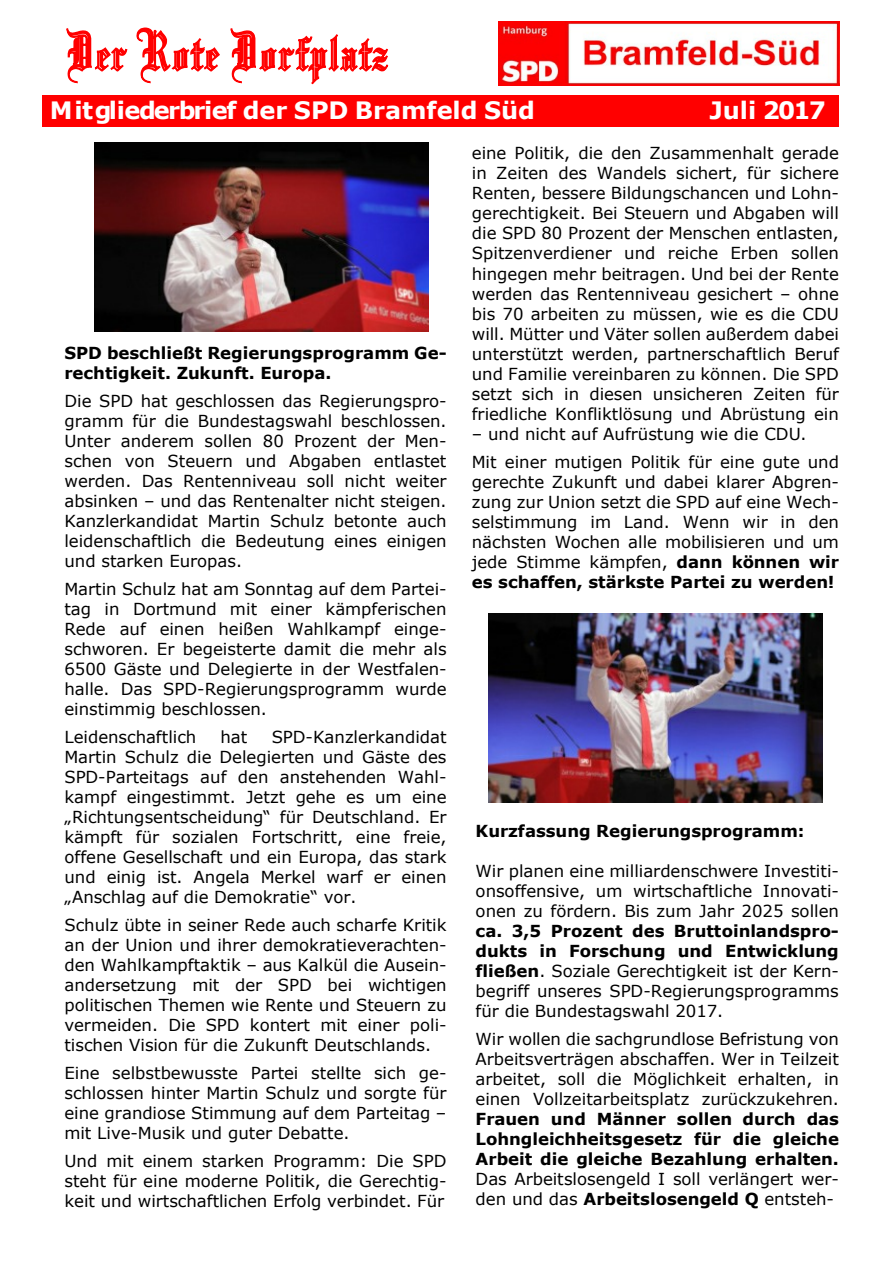
<style>
.page{position:relative;width:893px;height:1263px;background:#fff}
.page>*{position:absolute;margin:0;border:0;box-sizing:border-box;transform-origin:0 0}
.t1{font:700 24px "Verdana";letter-spacing:-.005em;color:#fff}
.t2{font:700 24px "Verdana";letter-spacing:-.035em;color:#fff}
.t3{font:16.5px/20.1px "Verdana";color:#000;text-align:justify}
.t4{font:700 16.5px/20.1px "Verdana";color:#000}
.s1{font-weight:700}
</style>
<div class="page">
<svg style="left:66px;top:28px;width:62px;height:56px"></svg>
<svg style="left:136px;top:27px;width:84px;height:57px"></svg>
<svg style="left:230px;top:28px;width:159px;height:57px"></svg>
<img style="left:498px;top:22px;width:342px;height:64px">
<div style="left:42px;top:95px;width:796px;height:32px;background:#f00"></div>
<img style="left:94px;top:143px;width:335px;height:188px">
<img style="left:488px;top:614px;width:335px;height:188px">
<h1 class="t1" style="left:50px;top:101px;width:487px">Mitgliederbrief der SPD Bramfeld Süd</h1>
<h1 class="t2" style="left:709px;top:101px;width:118px">Juli 2017</h1>
<p class="t4" style="left:64px;top:344px;width:384px">SPD beschließt Regierungsprogramm Ge&shy;rechtigkeit. Zukunft. Europa.</p>
<p class="t3" style="left:64px;top:392px;width:384px">Die SPD hat geschlossen das Regierungspro&shy;gramm für die Bundestagswahl beschlossen.<br>Unter anderem sollen 80 Prozent der Men&shy;schen von Steuern und Abgaben entlastet werden. Das Rentenniveau soll nicht weiter absinken – und das Rentenalter nicht steigen.<br>Kanzlerkandidat Martin Schulz betonte auch leidenschaftlich die Bedeutung eines einigen und starken Europas.</p>
<p class="t3" style="left:64px;top:580px;width:384px">Martin Schulz hat am Sonntag auf dem Partei&shy;tag in Dortmund mit einer kämpferischen Rede auf einen heißen Wahlkampf einge&shy;schworen. Er begeisterte damit die mehr als 6500 Gäste und Delegierte in der Westfalen&shy;halle. Das SPD-Regierungsprogramm wurde einstimmig beschlossen.</p>
<p class="t3" style="left:64px;top:728px;width:133px">Leidenschaftlich</p>
<p class="t3" style="left:220px;top:728px;width:28px">hat</p>
<p class="t3" style="left:64px;top:728px;width:384px;text-indent:207px">SPD-Kanzlerkandidat Martin Schulz die Delegierten und Gäste des SPD-Parteitags auf den anstehenden Wahl&shy;kampf eingestimmt. Jetzt gehe es um eine „Richtungsentscheidung“ für Deutschland. Er kämpft für sozialen Fortschritt, eine freie, offene Gesellschaft und ein Europa, das stark und einig ist. Angela Merkel warf er einen „Anschlag auf die Demokratie“ vor.</p>
<p class="t3" style="left:64px;top:916px;width:384px">Schulz übte in seiner Rede auch scharfe Kritik an der Union und ihrer demokratieverachten&shy;den Wahlkampftaktik – aus Kalkül die Ausein&shy;andersetzung mit der SPD bei wichtigen politischen Themen wie Rente und Steuern zu vermeiden. Die SPD kontert mit einer poli&shy;tischen Vision für die Zukunft Deutschlands.</p>
<p class="t3" style="left:64px;top:1064px;width:384px">Eine selbstbewusste Partei stellte sich ge&shy;schlossen hinter Martin Schulz und sorgte für eine grandiose Stimmung auf dem Parteitag – mit Live-Musik und guter Debatte.</p>
<p class="t3" style="left:64px;top:1152px;width:384px">Und mit einem starken Programm: Die SPD steht für eine moderne Politik, die Gerechtig&shy;keit und wirtschaftlichen Erfolg verbindet. Für</p>
<p class="t3" style="left:472px;top:144px;width:369px">eine Politik, die den Zusammenhalt gerade in Zeiten des Wandels sichert, für sichere Renten, bessere Bildungschancen und Lohn&shy;gerechtigkeit. Bei Steuern und Abgaben will die SPD 80 Prozent der Menschen entlasten, Spitzenverdiener und reiche Erben sollen hingegen mehr beitragen. Und bei der Rente werden das Rentenniveau gesichert – ohne bis 70 arbeiten zu müssen, wie es die CDU will. Mütter und Väter sollen außerdem dabei unterstützt werden, partnerschaftlich Beruf und Familie vereinbaren zu können. Die SPD setzt sich in diesen unsicheren Zeiten für friedliche Konfliktlösung und Abrüstung ein</p>
<p class="t3" style="left:472px;top:422px;width:369px;line-height:27.6px">– und nicht auf Aufrüstung wie die CDU.<br>Mit einer mutigen Politik für eine gute und</p>
<p class="t3" style="left:472px;top:473px;width:369px">gerechte Zukunft und dabei klarer Abgren&shy;zung zur Union setzt die SPD auf eine Wech&shy;selstimmung im Land. Wenn wir in den nächsten Wochen alle mobilisieren und um jede Stimme kämpfen, <span class="s1">dann können wir es schaffen, stärkste Partei zu werden!</span></p>
<p class="t4" style="left:476px;top:822px;width:330px">Kurzfassung Regierungsprogramm:</p>
<p class="t3" style="left:476px;top:862px;width:365px">Wir planen eine milliardenschwere Investiti&shy;onsoffensive, um wirtschaftliche Innovati&shy;onen zu fördern. Bis zum Jahr 2025 sollen</p>
<p class="t3" style="left:476px;top:922px;width:365px"><span class="s1">ca. 3,5 Prozent des Bruttoinlandspro&shy;dukts in Forschung und Entwicklung fließen</span> . Soziale Gerechtigkeit ist der Kern&shy;begriff unseres SPD-Regierungsprogramms für die Bundestagswahl 2017.</p>
<p class="t3" style="left:476px;top:1030px;width:365px">Wir wollen die sachgrundlose Befristung von Arbeitsverträgen abschaffen. Wer in Teilzeit arbeitet, soll die Möglichkeit erhalten, in einen Vollzeitarbeitsplatz zurückzukehren.</p>
<p class="t4" style="left:476px;top:1110px;width:365px;text-align:justify">Frauen und Männer sollen durch das Lohngleichheitsgesetz für die gleiche Arbeit die gleiche Bezahlung erhalten.</p>
<p class="t3" style="left:476px;top:1170px;width:365px">Das Arbeitslosengeld I soll verlängert wer&shy;den und das <span class="s1">Arbeitslosengeld Q</span> entsteh-</p>
</div>
